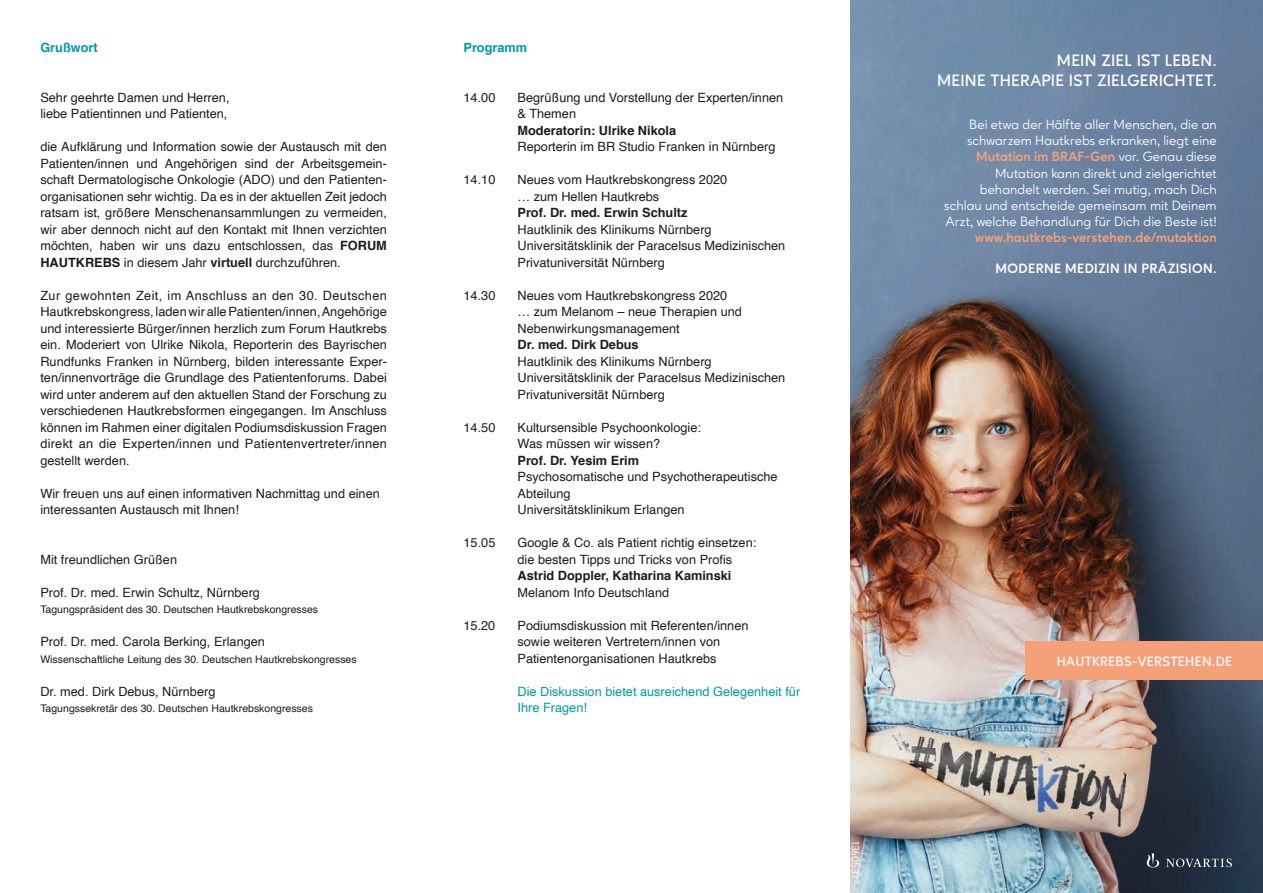
<style>
.page{position:relative;width:1263px;height:893px;background:#fff}
.page>*{position:absolute;margin:0;border:0;box-sizing:border-box;transform-origin:0 0}
.t1{font:600 16.5px/19.8px "Ageo";letter-spacing:.02em;color:#fff;text-align:right}
.t2{font:13.5px/16.2px "Ageo";color:#fff;text-align:right}
.t3{font:700 13.5px "Ageo";letter-spacing:.005em;color:#f4a079}
.t4{font:700 13.5px "Ageo";letter-spacing:.03em;color:#fff}
.t5{font:600 13.5px "Ageo";letter-spacing:.02em;color:#fff}
.t6{font:12.75px/16.5px "Helvetica";color:#1d1d1b}
.t7{font:700 12.75px "Helvetica";color:#1d1d1b}
.t8{font:12.75px/16.5px "Helvetica";color:#009ba2}
.t9{font:700 12.75px "Helvetica";color:#009ba2}
.t10{font:10.5px "Helvetica";color:#1d1d1b}
.t11{font:10.5px "Ageo";color:#fff}
.s1{font-weight:700}
.s2{font-weight:700;color:#f4a079}
</style>
<div class="page">
<img style="left:850px;top:0;width:413px;height:893px">
<div style="left:1025px;top:642px;width:238px;height:38px;background:#f4a079"></div>
<svg style="left:1147px;top:853px;width:85px;height:14px"></svg>
<p class="t9" style="left:40px;top:37px;width:59px">Grußwort</p>
<p class="t6" style="left:40px;top:89px;width:191px">Sehr geehrte Damen und Herren, liebe Patientinnen und Patienten,</p>
<p class="t6" style="left:40px;top:139px;width:348px;text-align:justify">die Aufklärung und Information sowie der Austausch mit den Patienten/innen und Angehörigen sind der Arbeitsgemein&shy;schaft Dermatologische Onkologie (ADO) und den Patienten&shy;organisationen sehr wichtig. Da es in der aktuellen Zeit jedoch ratsam ist, größere Menschenansammlungen zu vermeiden, wir aber dennoch nicht auf den Kontakt mit Ihnen verzichten möchten, haben wir uns dazu entschlossen, das <span class="s1">FORUM HAUTKREBS</span> in diesem Jahr <span class="s1">virtuell</span> durchzuführen.</p>
<p class="t6" style="left:40px;top:287px;width:348px;text-align:justify">Zur gewohnten Zeit, im Anschluss an den 30. Deutschen Hautkrebskongress, laden wir alle Patienten/innen, Angehörige und interessierte Bürger/innen herzlich zum Forum Hautkrebs ein. Moderiert von Ulrike Nikola, Reporterin des Bayrischen Rundfunks Franken in Nürnberg, bilden interessante Exper&shy;ten/innenvorträge die Grundlage des Patientenforums. Dabei wird unter anderem auf den aktuellen Stand der Forschung zu verschiedenen Hautkrebsformen eingegangen. Im Anschluss können im Rahmen einer digitalen Podiumsdiskussion Fragen direkt an die Experten/innen und Patientenvertreter/innen gestellt werden.</p>
<p class="t6" style="left:40px;top:485px;width:341px">Wir freuen uns auf einen informativen Nachmittag und einen interessanten Austausch mit Ihnen!</p>
<p class="t6" style="left:40px;top:551px;width:138px">Mit freundlichen Grüßen</p>
<p class="t6" style="left:40px;top:584px;width:221px">Prof. Dr. med. Erwin Schultz, Nürnberg</p>
<p class="t10" style="left:40px;top:601px;width:279px">Tagungspräsident des 30. Deutschen Hautkrebskongresses</p>
<p class="t6" style="left:40px;top:634px;width:226px">Prof. Dr. med. Carola Berking, Erlangen</p>
<p class="t10" style="left:40px;top:651px;width:318px">Wissenschaftliche Leitung des 30. Deutschen Hautkrebskongresses</p>
<p class="t6" style="left:40px;top:683px;width:177px">Dr. med. Dirk Debus, Nürnberg</p>
<p class="t10" style="left:40px;top:700px;width:274px">Tagungssekretär des 30. Deutschen Hautkrebskongresses</p>
<p class="t9" style="left:463px;top:37px;width:65px">Programm</p>
<p class="t6" style="left:463px;top:89px;width:33px">14.00</p>
<p class="t6" style="left:517px;top:89px;width:267px">Begrüßung und Vorstellung der Experten/innen &amp; Themen</p>
<p class="t7" style="left:517px;top:120px;width:160px">Moderatorin: Ulrike Nikola</p>
<p class="t6" style="left:517px;top:139px;width:259px">Reporterin im BR Studio Franken in Nürnberg</p>
<p class="t6" style="left:463px;top:172px;width:33px">14.10</p>
<p class="t6" style="left:517px;top:172px;width:211px">Neues vom Hautkrebskongress 2020 … zum Hellen Hautkrebs</p>
<p class="t7" style="left:517px;top:202px;width:172px">Prof. Dr. med. Erwin Schultz</p>
<p class="t6" style="left:517px;top:221px;width:269px">Hautklinik des Klinikums Nürnberg<br>Universitätsklinik der Paracelsus Medizinischen<br>Privatuniversität Nürnberg</p>
<p class="t6" style="left:463px;top:287px;width:33px">14.30</p>
<p class="t6" style="left:517px;top:287px;width:226px">Neues vom Hautkrebskongress 2020 … zum Melanom – neue Therapien und<br>Nebenwirkungsmanagement</p>
<p class="t7" style="left:517px;top:334px;width:123px">Dr. med. Dirk Debus</p>
<p class="t6" style="left:517px;top:353px;width:269px">Hautklinik des Klinikums Nürnberg<br>Universitätsklinik der Paracelsus Medizinischen<br>Privatuniversität Nürnberg</p>
<p class="t6" style="left:463px;top:419px;width:33px">14.50</p>
<p class="t6" style="left:517px;top:419px;width:185px">Kultursensible Psychoonkologie:<br>Was müssen wir wissen?</p>
<p class="t7" style="left:517px;top:450px;width:123px">Prof. Dr. Yesim Erim</p>
<p class="t6" style="left:517px;top:469px;width:262px">Psychosomatische und Psychotherapeutische<br>Abteilung<br>Universitätsklinikum Erlangen</p>
<p class="t6" style="left:463px;top:535px;width:33px">15.05</p>
<p class="t6" style="left:517px;top:535px;width:240px">Google &amp; Co. als Patient richtig einsetzen: die besten Tipps und Tricks von Profis</p>
<p class="t7" style="left:517px;top:565px;width:215px">Astrid Doppler, Katharina Kaminski</p>
<p class="t6" style="left:517px;top:584px;width:153px">Melanom Info Deutschland</p>
<p class="t6" style="left:463px;top:617px;width:33px">15.20</p>
<p class="t6" style="left:517px;top:617px;width:233px">Podiumsdiskussion mit Referenten/innen sowie weiteren Vertretern/innen von<br>Patientenorganisationen Hautkrebs</p>
<p class="t8" style="left:517px;top:683px;width:284px">Die Diskussion bietet ausreichend Gelegenheit für<br>Ihre Fragen!</p>
<p class="t11" style="left:862px;top:841px;width:39px;rotate:90deg">1360537</p>
<p class="t1" style="left:937px;top:51px;width:281px">MEIN ZIEL IST LEBEN.<br>MEINE THERAPIE IST ZIELGERICHTET.</p>
<p class="t2" style="left:944px;top:116px;width:274px">Bei etwa der Hälfte aller Menschen, die an schwarzem Hautkrebs erkranken, liegt eine <span class="s2">Mutation im BRAF-Gen</span> vor. Genau diese Mutation kann direkt und zielgerichtet behandelt werden. Sei mutig, mach Dich schlau und entscheide gemeinsam mit Deinem Arzt, welche Behandlung für Dich die Beste ist!</p>
<p class="t3" style="left:975px;top:230px;width:243px">www.hautkrebs-verstehen.de/mutaktion</p>
<p class="t4" style="left:995px;top:260px;width:223px">MODERNE MEDIZIN IN PRÄZISION.</p>
<p class="t5" style="left:1057px;top:654px;width:177px">HAUTKREBS-VERSTEHEN.DE</p>
</div>
